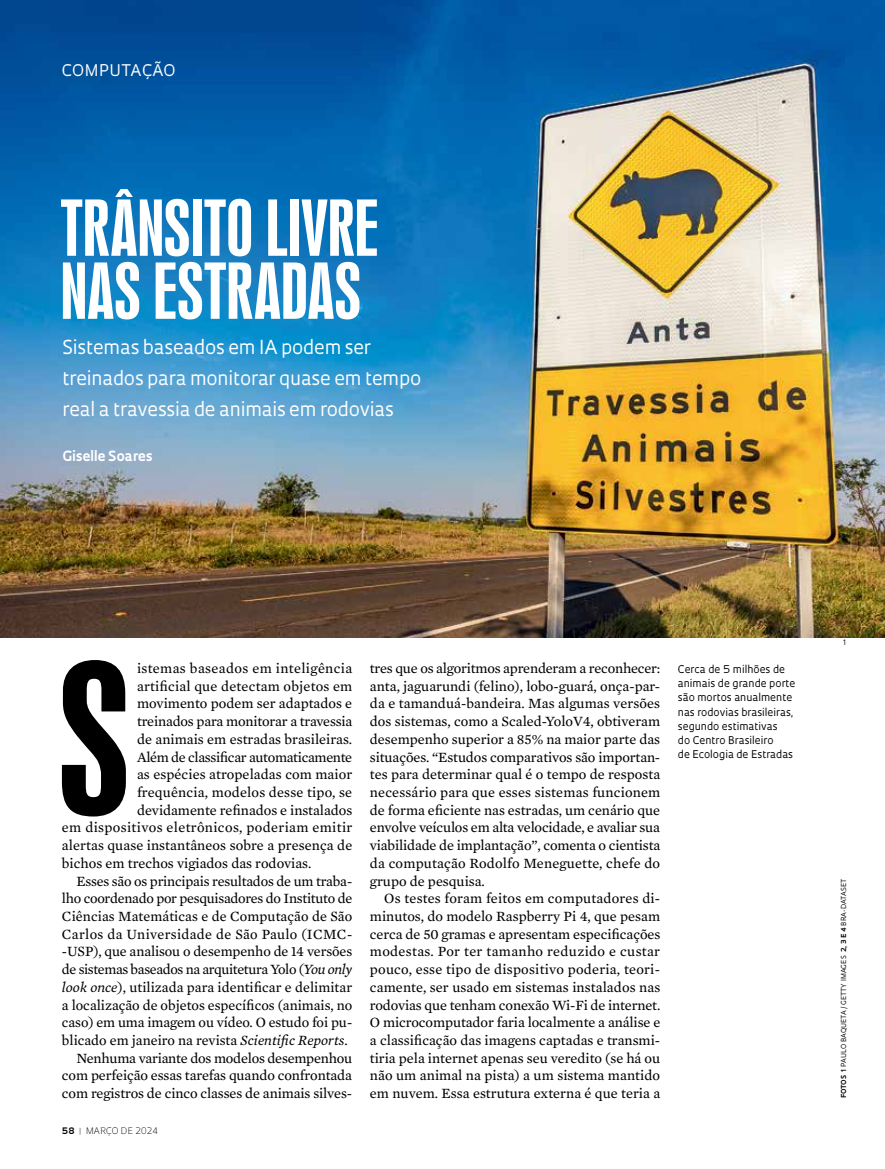
<style>
.page{position:relative;width:885px;height:1169px;background:#fff}
.page>*{position:absolute;margin:0;border:0;box-sizing:border-box;transform-origin:0 0}
.t1{font:195.45px "Swiss 924 BT Regular B";color:#000}
.t2{font:72px/63px "Swiss 924 BT Regular B";color:#fff}
.t3{font:18.75px/30.9px "Oculum";letter-spacing:-.01em;color:#fff}
.t4{font:15.6px "Oculum";letter-spacing:.025em;color:#fff}
.t5{font:14.4px/17.7px "Mercury Text G2";color:#000;text-align:justify}
.t6{font:14.4px "Mercury Text G2";letter-spacing:.025em;color:#000}
.t7{font:14.4px "Mercury Text G2";letter-spacing:-.025em;color:#000}
.t8{font:14.4px "Mercury Text G2";letter-spacing:-.02em;color:#000}
.t9{font:700 13.65px "Oculum";letter-spacing:-.005em;color:#fff}
.t10{font:10.35px/14.1px "Oculum";color:#000}
.t11{font:300 8.7px "Oculum";letter-spacing:.01em;color:#000}
.t12{font:7.35px "Oculum";color:#000}
.t13{font:6.75px "Oculum";letter-spacing:.01em;color:#000}
.s1{font-style:italic}
.s2{font-weight:700}
.s3{font-weight:700;color:#939598}
</style>
<div class="page">
<img style="left:0;top:0;width:885px;height:637px">
<p class="t4" style="left:62px;top:60px;width:115px">COMPUTAÇÃO</p>
<h2 class="t2" style="left:61px;top:197px;width:319px">TRÂNSITO LIVRE<br>NAS ESTRADAS</h2>
<h3 class="t3" style="left:62px;top:331px;width:360px">Sistemas baseados em IA podem ser treinados para monitorar quase em tempo real a travessia de animais em rodovias</h3>
<p class="t9" style="left:62px;top:446px;width:91px">Giselle Soares</p>
<h1 class="t1" style="left:57px;top:622px;width:75px">S</h1>
<p class="t6" style="left:137px;top:658px;width:217px">istemas baseados em inteligência</p>
<p class="t5" style="left:137px;top:676px;width:217px">artificial que detectam objetos em</p>
<p class="t5" style="left:137px;top:694px;width:217px">movimento podem ser adaptados e</p>
<p class="t5" style="left:137px;top:711px;width:217px">treinados para monitorar a travessia</p>
<p class="t5" style="left:137px;top:729px;width:217px">de animais em estradas brasileiras.</p>
<p class="t7" style="left:137px;top:746px;width:217px">Além de classificar automaticamente</p>
<p class="t5" style="left:137px;top:765px;width:217px">as espécies atropeladas com maior</p>
<p class="t5" style="left:137px;top:782px;width:217px">frequência, modelos desse tipo, se</p>
<p class="t5" style="left:137px;top:800px;width:217px">devidamente refinados e instalados</p>
<p class="t6" style="left:62px;top:817px;width:292px">em dispositivos eletrônicos, poderiam emitir</p>
<p class="t5" style="left:62px;top:835px;width:292px">alertas quase instantâneos sobre a presença de</p>
<p class="t5" style="left:62px;top:853px;width:251px">bichos em trechos vigiados das rodovias.</p>
<p class="t5" style="left:76px;top:871px;width:277px">Esses são os principais resultados de um traba-</p>
<p class="t8" style="left:62px;top:888px;width:292px">lho coordenado por pesquisadores do Instituto de</p>
<p class="t5" style="left:62px;top:906px;width:292px">Ciências Matemáticas e de Computação de São</p>
<p class="t6" style="left:62px;top:923px;width:292px">Carlos da Universidade de São Paulo (ICMC-</p>
<p class="t5" style="left:62px;top:942px;width:292px">-USP), que analisou o desempenho de 14 versões</p>
<p class="t7" style="left:62px;top:959px;width:292px">de sistemas baseados na arquitetura Yolo (<span class="s1">You only</span></p>
<p class="t5" style="left:62px;top:977px;width:292px"><span class="s1">look once</span>), utilizada para identificar e delimitar</p>
<p class="t5" style="left:62px;top:995px;width:292px">a localização de objetos específicos (animais, no</p>
<p class="t5" style="left:62px;top:1012px;width:292px">caso) em uma imagem ou vídeo. O estudo foi pu-</p>
<p class="t5" style="left:62px;top:1030px;width:287px">blicado em janeiro na revista <span class="s1">Scientific Reports</span>.</p>
<p class="t5" style="left:76px;top:1048px;width:277px">Nenhuma variante dos modelos desempenhou</p>
<p class="t5" style="left:62px;top:1066px;width:292px">com perfeição essas tarefas quando confrontada</p>
<p class="t5" style="left:62px;top:1083px;width:292px">com registros de cinco classes de animais silves-</p>
<p class="t11" style="left:62px;top:1124px;width:98px"><span class="s2">58</span> <span class="s3">|</span> MARÇO DE 2024</p>
<p class="t5" style="left:370px;top:658px;width:292px">tres que os algoritmos aprenderam a reconhecer: anta, jaguarundi (felino), lobo-guará, onça-par&shy;da e tamanduá-bandeira. Mas algumas versões dos sistemas, como a Scaled-YoloV4, obtiveram desempenho superior a 85% na maior parte das situações. “Estudos comparativos são importan&shy;tes para determinar qual é o tempo de resposta necessário para que esses sistemas funcionem de forma eficiente nas estradas, um cenário que envolve veículos em alta velocidade, e avaliar sua viabilidade de implantação”, comenta o cientista da computação Rodolfo Meneguette, chefe do grupo de pesquisa.</p>
<p class="t5" style="left:370px;top:888px;width:292px;text-indent:14px">Os testes foram feitos em computadores di&shy;minutos, do modelo Raspberry Pi 4, que pesam cerca de 50 gramas e apresentam especificações modestas. Por ter tamanho reduzido e custar pouco, esse tipo de dispositivo poderia, teori&shy;camente, ser usado em sistemas instalados nas rodovias que tenham conexão Wi-Fi de internet.<br>O microcomputador faria localmente a análise e a classificação das imagens captadas e transmi&shy;tiria pela internet apenas seu veredito (se há ou não um animal na pista) a um sistema mantido em nuvem. Essa estrutura externa é que teria a</p>
<p class="t10" style="left:678px;top:662px;width:119px">Cerca de 5 milhões de animais de grande porte são mortos anualmente nas rodovias brasileiras, segundo estimativas<br>do Centro Brasileiro<br>de Ecologia de Estradas</p>
<p class="t12" style="left:843px;top:637px;width:5px">1</p>
<p class="t13" style="left:839px;top:1098px;width:221px;rotate:-90deg"><span class="s2">FOTOS 1</span> PAULO BAQUETA / GETTY IMAGES <span class="s2">2, 3 E 4</span> BRA-DATASET</p>
</div>
